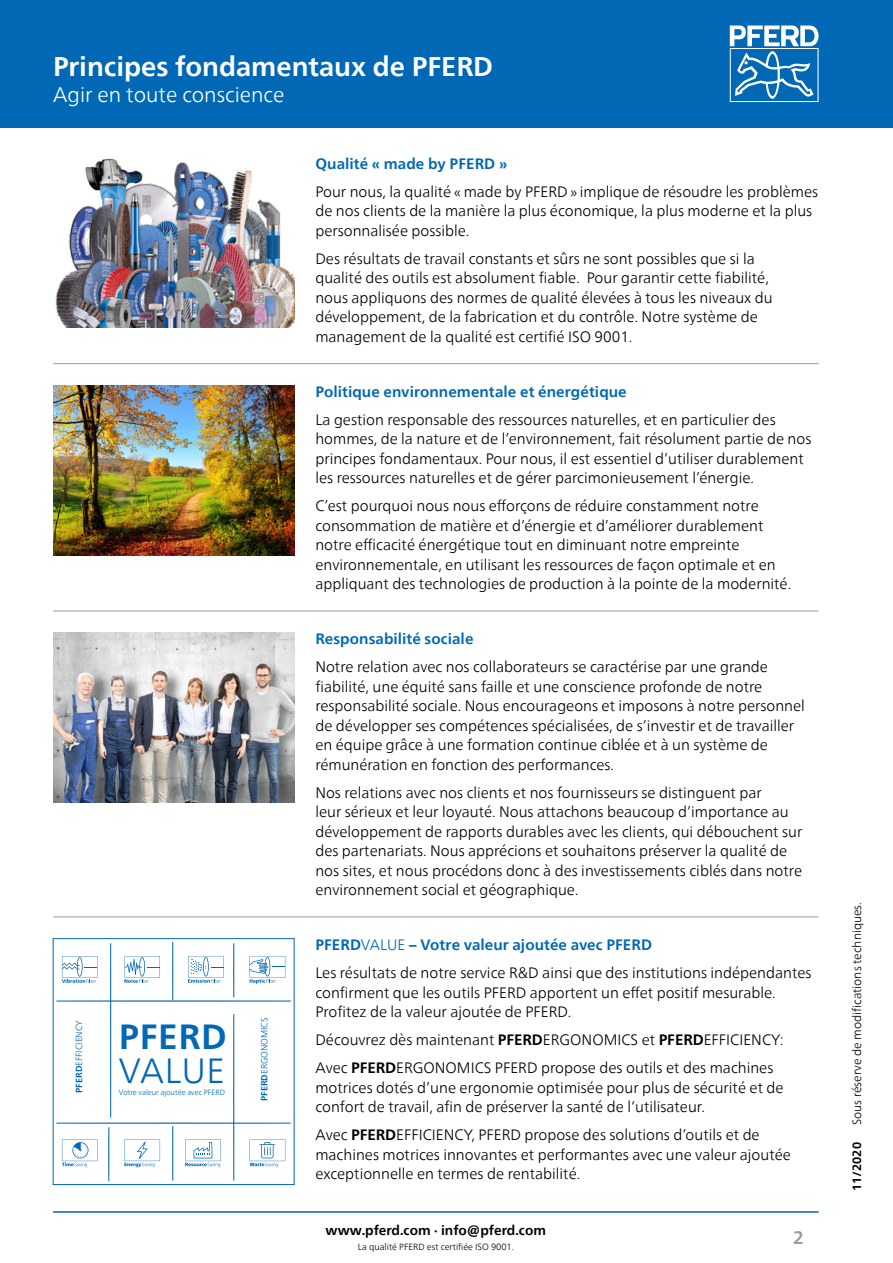
<style>
.page{position:relative;width:893px;height:1263px;background:#fff}
.page>*{position:absolute;margin:0;border:0;box-sizing:border-box;transform-origin:0 0}
.t1{font:700 34.8px "Neue Frutiger World";letter-spacing:.02em;color:#0068b4}
.t2{font:300 34.8px "Neue Frutiger World";letter-spacing:.015em;color:#0068b4}
.Ausgabenamen_Katalog{font:700 27px "Neue Frutiger World";color:#fff}
.Ausgabenamen_Katalog-2{font:300 21px "Neue Frutiger World";color:#fff}
.t3{font:700 18px "Neue Frutiger World";color:#9c9c9c}
.Fließtext{font:300 15px/19.5px "Neue Frutiger World";color:#000}
.Ueberschrift_Red{font:700 15px "Neue Frutiger World";letter-spacing:.005em;color:#0068b4}
.Ausgabenamen_Produkt{font:700 15px "Neue Frutiger World";letter-spacing:.005em;color:#0068b4}
.Frutiger_45_8Pt_zent{font:700 13.5px "Neue Frutiger World";color:#000}
.Frutiger_45_8Pt{font:300 12px "Neue Frutiger World";color:#000}
.Frutiger_45_8Pt-2{font:700 12px "Neue Frutiger World";color:#000}
.Frutiger_45_8Pt-3{font:300 9px "Neue Frutiger World";color:#000}
.t4{font:300 8.85px "Neue Frutiger World";color:#0068b4}
.t5{font:300 7.5px "Neue Frutiger World";letter-spacing:-.01em;color:#0068b4}
.s1{font-weight:700}
.s2{font-weight:300}
</style>
<div class="page">
<div style="left:0;top:0;width:893px;height:128px;background:#0068b4"></div>
<svg style="left:730px;top:26px;width:89px;height:76px"></svg>
<hr style="left:53px;top:1211px;width:766px;height:2px;background:#0068b4">
<img style="left:55px;top:158px;width:239px;height:169px">
<img style="left:53px;top:385px;width:241px;height:170px">
<img style="left:53px;top:633px;width:241px;height:170px">
<svg style="left:56px;top:942px;width:235px;height:239px"></svg>
<hr style="left:53px;top:363px;width:766px;height:1px;background:#9c9c9c">
<hr style="left:53px;top:611px;width:766px;height:1px;background:#9c9c9c">
<hr style="left:53px;top:916px;width:766px;height:1px;background:#9c9c9c">
<p class="Ausgabenamen_Katalog" style="left:53px;top:43px;width:441px">Principes fondamentaux de PFERD</p>
<p class="Ausgabenamen_Katalog-2" style="left:53px;top:78px;width:233px">Agir en toute conscience</p>
<p class="Ueberschrift_Red" style="left:315px;top:150px;width:193px">Qualité « made by PFERD »</p>
<p class="Fließtext" style="left:315px;top:182px;width:504px">Pour nous, la qualité « made by PFERD » implique de résoudre les problèmes de nos clients de la manière la plus économique, la plus moderne et la plus personnalisée possible.</p>
<p class="Fließtext" style="left:315px;top:249px;width:459px">Des résultats de travail constants et sûrs ne sont possibles que si la qualité des outils est absolument fiable. Pour garantir cette fiabilité, nous appliquons des normes de qualité élevées à tous les niveaux du développement, de la fabrication et du contrôle. Notre système de management de la qualité est certifié ISO 9001.</p>
<p class="Ueberschrift_Red" style="left:315px;top:378px;width:313px">Politique environnementale et énergétique</p>
<p class="Fließtext" style="left:315px;top:410px;width:498px">La gestion responsable des ressources naturelles, et en particulier des hommes, de la nature et de l’environnement, fait résolument partie de nos principes fondamentaux. Pour nous, il est essentiel d’utiliser durablement les ressources naturelles et de gérer parcimonieusement l’énergie.</p>
<p class="Fließtext" style="left:315px;top:496px;width:477px">C’est pourquoi nous nous efforçons de réduire constamment notre consommation de matière et d’énergie et d’améliorer durablement notre efficacité énergétique tout en diminuant notre empreinte environnementale, en utilisant les ressources de façon optimale et en appliquant des technologies de production à la pointe de la modernité.</p>
<p class="t4" style="left:72px;top:1093px;width:74px;rotate:-90deg"><span class="s1">PFERD</span>EFFICIENCY</p>
<h1 class="t1" style="left:119px;top:1007px;width:109px">PFERD</h1>
<h1 class="t2" style="left:119px;top:1044px;width:107px">VALUE</h1>
<p class="t5" style="left:119px;top:1087px;width:108px">Votre valeur ajoutée avec PFERD</p>
<p class="t4" style="left:257px;top:1101px;width:85px;rotate:-90deg"><span class="s1">PFERD</span>ERGONOMICS</p>
<p class="Ueberschrift_Red" style="left:315px;top:626px;width:160px">Responsabilité sociale</p>
<p class="Fließtext" style="left:315px;top:657px;width:491px">Notre relation avec nos collaborateurs se caractérise par une grande fiabilité, une équité sans faille et une conscience profonde de notre responsabilité sociale. Nous encourageons et imposons à notre personnel de développer ses compétences spécialisées, de s’investir et de travailler en équipe grâce à une formation continue ciblée et à un système de rémunération en fonction des performances.</p>
<p class="Fließtext" style="left:315px;top:783px;width:488px">Nos relations avec nos clients et nos fournisseurs se distinguent par<br>leur sérieux et leur loyauté. Nous attachons beaucoup d’importance au développement de rapports durables avec les clients, qui débouchent sur des partenariats. Nous apprécions et souhaitons préserver la qualité de nos sites, et nous procédons donc à des investissements ciblés dans notre environnement social et géographique.</p>
<p class="Ausgabenamen_Produkt" style="left:315px;top:932px;width:338px">PFERD<span class="s2">VALUE</span> – Votre valeur ajoutée avec PFERD</p>
<p class="Fließtext" style="left:315px;top:963px;width:498px">Les résultats de notre service R&amp;D ainsi que des institutions indépendantes confirment que les outils PFERD apportent un effet positif mesurable.<br>Profitez de la valeur ajoutée de PFERD.</p>
<p class="Fließtext" style="left:315px;top:1030px;width:470px">Découvrez dès maintenant <span class="s1">PFERD</span>ERGONOMICS et <span class="s1">PFERD</span>EFFICIENCY:</p>
<p class="Fließtext" style="left:315px;top:1058px;width:470px">Avec <span class="s1">PFERD</span>ERGONOMICS PFERD propose des outils et des machines motrices dotés d’une ergonomie optimisée pour plus de sécurité et de confort de travail, afin de préserver la santé de l‘utilisateur.</p>
<p class="Fließtext" style="left:315px;top:1125px;width:477px">Avec <span class="s1">PFERD</span>EFFICIENCY, PFERD propose des solutions d’outils et de machines motrices innovantes et performantes avec une valeur ajoutée exceptionnelle en termes de rentabilité.</p>
<p class="Frutiger_45_8Pt_zent" style="left:326px;top:1218px;width:222px">www.pferd.com · info@pferd.com</p>
<p class="Frutiger_45_8Pt-3" style="left:358px;top:1240px;width:157px">La qualité PFERD est certifiée ISO 9001.</p>
<p class="t3" style="left:793px;top:1221px;width:12px">2</p>
<p class="Frutiger_45_8Pt" style="left:847px;top:1125px;width:224px;rotate:-90deg">Sous réserve de modifications techniques.</p>
<p class="Frutiger_45_8Pt-2" style="left:846px;top:1191px;width:50px;rotate:-90deg">11/2020</p>
</div>
